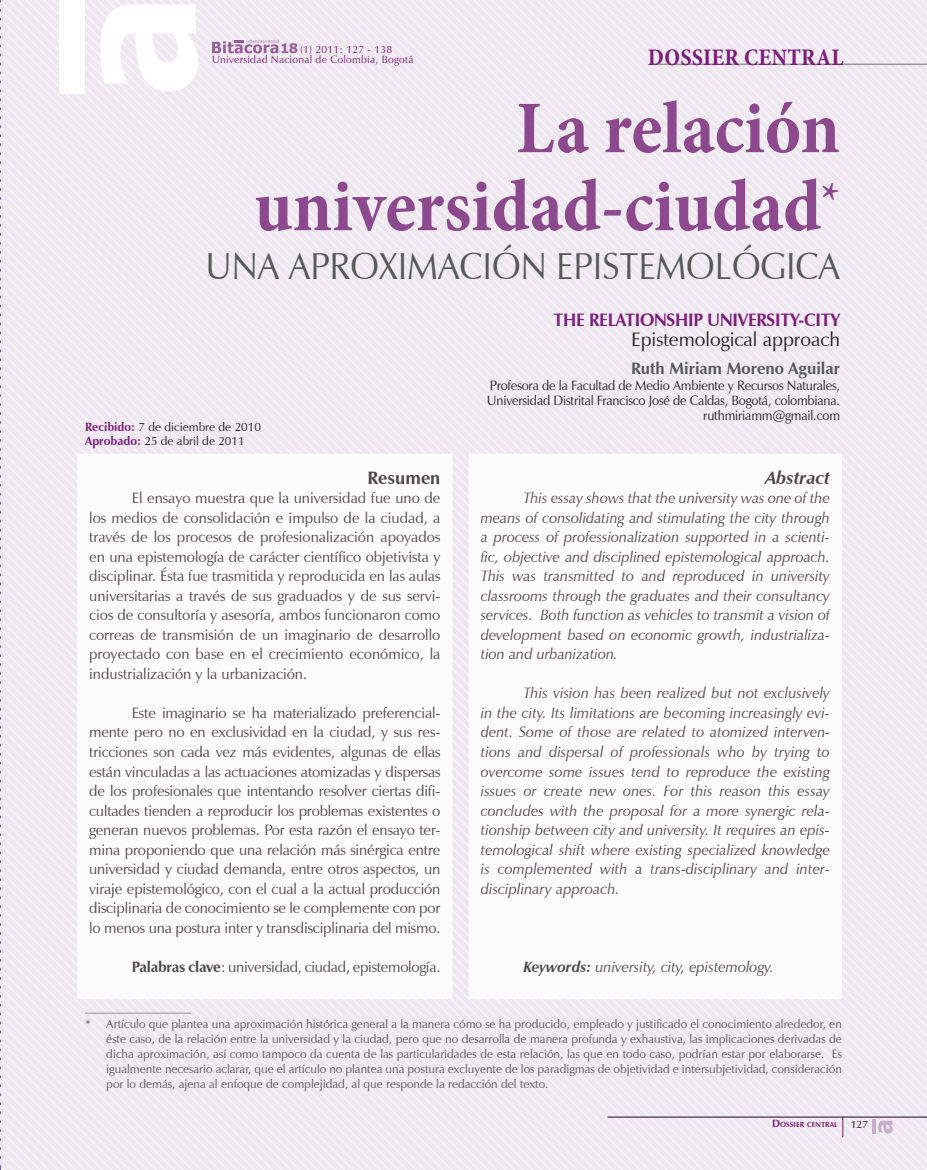
<style>
.page{position:relative;width:927px;height:1170px;background:#fff}
.page>*{position:absolute;margin:0;border:0;box-sizing:border-box;transform-origin:0 0}
.t1{font:700 condensed 75px/78px "Minion Pro";color:#8d498e;text-align:right}
.t2{font:37.5px "Zapf Humanist 601 BT";color:#57585a;scale:.93 1}
.t3{font:700 condensed 24px "Minion Pro";letter-spacing:.01em;color:#7c1d7b}
.t4{font:19.5px "Zapf Humanist 601 BT";color:#231f20}
.t5{font:700 18px "Zapf Humanist 601 BT";letter-spacing:-.015em;color:#7c1d7b;scale:.96 1}
.t6{font:italic 700 18px "Zapf Humanist 601 BT";color:#231f20}
.t7{font:700 18px "Zapf Humanist 601 BT";color:#231f20}
.t8{font:700 16.5px "Zapf Humanist 601 BT";color:#57585a}
.t9{font:15px/19.5px "Zapf Humanist 601 BT";letter-spacing:-.01em;color:#231f20;text-align:justify}
.t10{font:italic 15px/19.5px "Zapf Humanist 601 BT";color:#231f20;text-align:justify}
.t11{font:13.5px/15px "Zapf Humanist 601 BT";letter-spacing:-.015em;color:#231f20;text-align:right;scale:.96 1}
.t12{font:700 13.05px "Verdana";color:#975d9a}
.t13{font:12px/15px "Zapf Humanist 601 BT";color:#57585a;text-align:justify}
.t14{font:12px/14.4px "Zapf Humanist 601 BT";color:#231f20}
.t15{font:10.5px/10.2px "Zapf Humanist 601 BT";letter-spacing:.025em;color:#7c1d7b}
.t16{font:700 7.35px "Zapf Humanist 601 BT";color:#7c1d7b}
.s1{font-weight:700;color:#7c1d7b}
.s2{font-weight:700}
.s3{font-size:10.5px}
.s4{font-weight:400;font-size:10.5px;color:#975d9a}
</style>
<div class="page">
<svg style="left:213px;top:0;width:9px;height:1169px"></svg>
<svg style="left:204px;top:0;width:9px;height:1169px"></svg>
<svg style="left:195px;top:0;width:9px;height:1169px"></svg>
<svg style="left:186px;top:0;width:9px;height:1169px"></svg>
<svg style="left:177px;top:0;width:9px;height:1169px"></svg>
<svg style="left:168px;top:0;width:9px;height:1169px"></svg>
<svg style="left:159px;top:0;width:9px;height:1169px"></svg>
<svg style="left:150px;top:0;width:9px;height:1169px"></svg>
<svg style="left:141px;top:0;width:9px;height:1169px"></svg>
<svg style="left:132px;top:0;width:9px;height:1169px"></svg>
<svg style="left:123px;top:0;width:9px;height:1169px"></svg>
<svg style="left:114px;top:0;width:9px;height:1169px"></svg>
<svg style="left:105px;top:0;width:9px;height:1169px"></svg>
<svg style="left:0;top:0;width:105px;height:1169px"></svg>
<svg style="left:842px;top:1117px;width:1px;height:20px"></svg>
<hr style="left:608px;top:1116px;width:319px;height:1px;background:#975d9a">
<hr style="left:872px;top:1119px;width:4px;height:14px;background:#c8adcc">
<svg style="left:878px;top:0;width:49px;height:1169px"></svg>
<div style="left:59px;top:0;width:26px;height:94px;background:#fff"></div>
<svg style="left:100px;top:5px;width:98px;height:86px"></svg>
<svg style="left:212px;top:40px;width:66px;height:13px"></svg>
<hr style="left:649px;top:64px;width:278px;height:1px;background:#6c6d70">
<div style="left:83px;top:459px;width:363px;height:533px;background:#fff"></div>
<hr style="left:85px;top:1012px;width:106px;height:1px;background:#939598">
<p class="t12" style="left:280px;top:39px;width:19px">18</p>
<p class="t15" style="left:212px;top:44px;width:203px;text-indent:88px">(1) 2011: 127 - 138<br>Universidad Nacional de Colombia, Bogotá</p>
<h3 class="t3" style="left:648px;top:40px;width:192px">Dossier central</h3>
<h1 class="t1" style="left:254px;top:89px;width:587px">La relación universidad-ciudad<sup>*</sup></h1>
<h2 class="t2" style="left:206px;top:243px;width:684px">una aproximación epistemológica</h2>
<p class="t5" style="left:553px;top:309px;width:300px">The relationship university-city</p>
<h3 class="t4" style="left:631px;top:327px;width:211px">Epistemological approach</h3>
<p class="t8" style="left:631px;top:358px;width:211px">Ruth Miriam Moreno Aguilar</p>
<p class="t11" style="left:487px;top:378px;width:369px">Profesora de la Facultad de Medio Ambiente y Recursos Naturales,<br>Universidad Distrital Francisco José de Caldas, Bogotá, colombiana. ruthmiriamm@gmail.com</p>
<p class="t14" style="left:85px;top:419px;width:177px"><span class="s1">Recibido:</span> 7 de diciembre de 2010<br><span class="s1">Aprobado:</span> 25 de abril de 2011</p>
<p class="t7" style="left:367px;top:466px;width:75px">Resumen</p>
<p class="t9" style="left:89px;top:488px;width:353px;text-indent:43px">El ensayo muestra que la universidad fue uno de los medios de consolidación e impulso de la ciudad, a través de los procesos de profesionalización apoyados en una epistemología de carácter científico objetivista y disciplinar. Ésta fue trasmitida y reproducida en las aulas universitarias a través de sus graduados y de sus servi&shy;cios de consultoría y asesoría, ambos funcionaron como correas de transmisión de un imaginario de desarrollo proyectado con base en el crecimiento económico, la industrialización y la urbanización.</p>
<p class="t9" style="left:89px;top:703px;width:353px;text-indent:43px">Este imaginario se ha materializado preferencial&shy;mente pero no en exclusividad en la ciudad, y sus res&shy;tricciones son cada vez más evidentes, algunas de ellas están vinculadas a las actuaciones atomizadas y dispersas de los profesionales que intentando resolver ciertas difi&shy;cultades tienden a reproducir los problemas existentes o generan nuevos problemas. Por esta razón el ensayo ter&shy;mina proponiendo que una relación más sinérgica entre universidad y ciudad demanda, entre otros aspectos, un viraje epistemológico, con el cual a la actual producción disciplinaria de conocimiento se le complemente con por lo menos una postura inter y transdisciplinaria del mismo.</p>
<p class="t9" style="left:132px;top:956px;width:310px"><span class="s2">Palabras clave</span>: universidad, ciudad, epistemología.</p>
<p class="t6" style="left:765px;top:466px;width:66px">Abstract</p>
<p class="t10" style="left:481px;top:488px;width:351px;text-indent:43px">This essay shows that the university was one of the means of consolidating and stimulating the city through a process of professionalization supported in a scienti&shy;fic, objective and disciplined epistemological approach.<br>This was transmitted to and reproduced in university classrooms through the graduates and their consultancy services. Both function as vehicles to transmit a vision of development based on economic growth, industrializa&shy;tion and urbanization.</p>
<p class="t10" style="left:481px;top:683px;width:351px;text-indent:43px">This vision has been realized but not exclusively in the city. Its limitations are becoming increasingly evi&shy;dent. Some of those are related to atomized interven&shy;tions and dispersal of professionals who by trying to overcome some issues tend to reproduce the existing issues or create new ones. For this reason this essay concludes with the proposal for a more synergic rela&shy;tionship between city and university. It requires an epis&shy;temological shift where existing specialized knowledge is complemented with a trans-disciplinary and inter&shy;disciplinary approach.</p>
<p class="t10" style="left:523px;top:956px;width:252px"><span class="s2">Keywords:</span> university, city, epistemology.</p>
<p class="t13" style="left:106px;top:1016px;width:737px;text-indent:-21px">* Artículo que plantea una aproximación histórica general a la manera cómo se ha producido, empleado y justificado el conocimiento alrededor, en éste caso, de la relación entre la universidad y la ciudad, pero que no desarrolla de manera profunda y exhaustiva, las implicaciones derivadas de dicha aproximación, así como tampoco da cuenta de las particularidades de esta relación, las que en todo caso, podrían estar por elaborarse. Es igualmente necesario aclarar, que el artículo no plantea una postura excluyente de los paradigmas de objetividad e intersubjetividad, consideración por lo demás, ajena al enfoque de complejidad, al que responde la redacción del texto.</p>
<p class="t16" style="left:772px;top:1119px;width:98px"><span class="s3">D</span>OSSIER CENTRAL <span class="s4">127</span></p>
</div>
